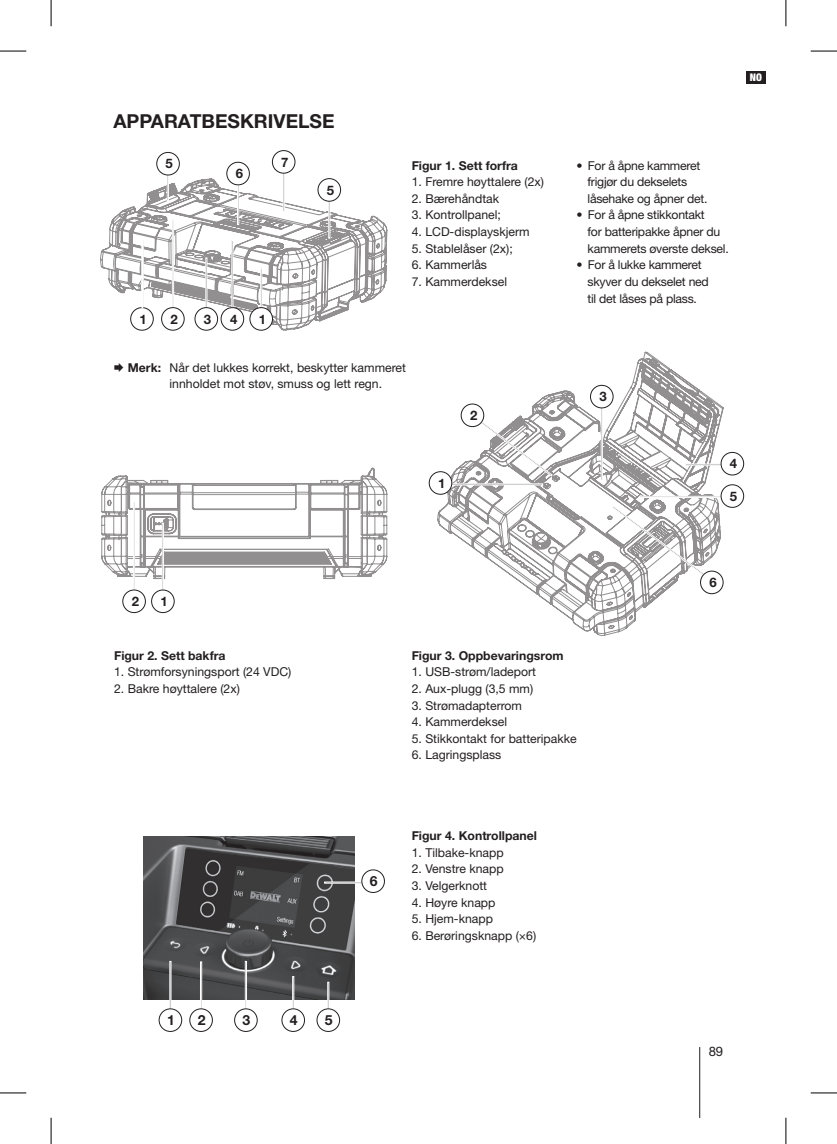
<style>
.page{position:relative;width:837px;height:1144px;background:#fff}
.page>*{position:absolute;margin:0;border:0;box-sizing:border-box;transform-origin:0 0}
.t1{font:700 19.25px "Helvetica Neue LT Std";color:#231f20}
.t2{font:700 14px "Helvetica Neue LT Std";color:#231f20}
.t3{font:700 13.12px "Helvetica Neue LT Std";color:#231f20}
.t4{font:13.12px "Helvetica Neue LT Std";color:#231f20}
.t5{font:12.25px/16.6px "Helvetica Neue LT Std";color:#231f20}
.t6{font:12.25px/16.6px "Helvetica Neue LT Std";letter-spacing:-.02em;color:#231f20}
.t7{font:700 12.25px "Helvetica Neue LT Std";color:#231f20}
.t8{font:900 condensed 11.38px "Helvetica Neue LT Std";color:#fff}
.s1{font-weight:700}
.s2{font-size:10.5px}
</style>
<div class="page">
<hr style="left:699px;top:1047px;width:1px;height:71px;background:#231f20">
<div style="left:746px;top:72px;width:19px;height:12px;background:#231f20"></div>
<svg style="left:437px;top:351px;width:286px;height:285px"></svg>
<img style="left:143px;top:836px;width:211px;height:163px">
<svg style="left:100px;top:179px;width:287px;height:151px"></svg>
<svg style="left:172px;top:218px;width:2px;height:89px"></svg>
<svg style="left:600px;top:408px;width:2px;height:73px"></svg>
<svg style="left:684px;top:463px;width:36px;height:3px"></svg>
<svg style="left:638px;top:496px;width:82px;height:2px"></svg>
<svg style="left:450px;top:420px;width:110px;height:69px"></svg>
<svg style="left:611px;top:505px;width:93px;height:71px"></svg>
<svg style="left:101px;top:468px;width:286px;height:123px"></svg>
<div style="left:151px;top:590px;width:23px;height:23px;border:1px solid #231f20;border-radius:50%"></div>
<div style="left:122px;top:590px;width:24px;height:23px;border:1px solid #231f20;border-radius:50%"></div>
<div style="left:161px;top:307px;width:23px;height:23px;border:1px solid #231f20;border-radius:50%"></div>
<svg style="left:205px;top:257px;width:2px;height:50px"></svg>
<svg style="left:260px;top:267px;width:2px;height:40px"></svg>
<svg style="left:231px;top:240px;width:2px;height:67px"></svg>
<svg style="left:237px;top:185px;width:2px;height:40px"></svg>
<svg style="left:328px;top:201px;width:2px;height:38px"></svg>
<svg style="left:282px;top:173px;width:3px;height:39px"></svg>
<svg style="left:167px;top:175px;width:2px;height:26px"></svg>
<div style="left:130px;top:307px;width:23px;height:23px;border:1px solid #231f20;border-radius:50%"></div>
<div style="left:195px;top:308px;width:22px;height:22px;background:#fff;border-radius:50%"></div>
<div style="left:195px;top:307px;width:23px;height:23px;border:1px solid #231f20;border-radius:50%"></div>
<div style="left:221px;top:308px;width:22px;height:22px;background:#fff;border-radius:50%"></div>
<div style="left:221px;top:307px;width:23px;height:23px;border:1px solid #231f20;border-radius:50%"></div>
<div style="left:250px;top:308px;width:22px;height:22px;background:#fff;border-radius:50%"></div>
<div style="left:249px;top:307px;width:23px;height:23px;border:1px solid #231f20;border-radius:50%"></div>
<div style="left:272px;top:150px;width:23px;height:23px;border:1px solid #231f20;border-radius:50%"></div>
<div style="left:227px;top:162px;width:22px;height:23px;background:#fff;border-radius:50%"></div>
<div style="left:226px;top:162px;width:23px;height:23px;border:1px solid #231f20;border-radius:50%"></div>
<div style="left:156px;top:152px;width:23px;height:23px;border:1px solid #231f20;border-radius:50%"></div>
<div style="left:318px;top:179px;width:22px;height:22px;background:#fff;border-radius:50%"></div>
<div style="left:318px;top:178px;width:23px;height:23px;border:1px solid #231f20;border-radius:50%"></div>
<div style="left:590px;top:385px;width:23px;height:23px;background:#fff;border-radius:50%"></div>
<div style="left:590px;top:385px;width:23px;height:23px;border:1px solid #231f20;border-radius:50%"></div>
<div style="left:429px;top:472px;width:22px;height:22px;background:#fff;border-radius:50%"></div>
<div style="left:429px;top:471px;width:23px;height:23px;border:1px solid #231f20;border-radius:50%"></div>
<div style="left:461px;top:404px;width:22px;height:23px;background:#fff;border-radius:50%"></div>
<div style="left:461px;top:404px;width:23px;height:23px;border:1px solid #231f20;border-radius:50%"></div>
<svg style="left:141px;top:240px;width:3px;height:68px"></svg>
<div style="left:720px;top:452px;width:23px;height:23px;background:#fff;border-radius:50%"></div>
<div style="left:720px;top:452px;width:23px;height:23px;border:1px solid #231f20;border-radius:50%"></div>
<div style="left:720px;top:485px;width:23px;height:22px;background:#fff;border-radius:50%"></div>
<div style="left:720px;top:484px;width:23px;height:24px;border:1px solid #231f20;border-radius:50%"></div>
<div style="left:700px;top:571px;width:23px;height:23px;background:#fff;border-radius:50%"></div>
<div style="left:700px;top:571px;width:23px;height:23px;border:1px solid #231f20;border-radius:50%"></div>
<svg style="left:327px;top:982px;width:2px;height:27px"></svg>
<svg style="left:292px;top:976px;width:2px;height:33px"></svg>
<svg style="left:245px;top:961px;width:2px;height:48px"></svg>
<svg style="left:200px;top:961px;width:2px;height:48px"></svg>
<svg style="left:169px;top:961px;width:2px;height:48px"></svg>
<svg style="left:324px;top:881px;width:37px;height:3px"></svg>
<div style="left:361px;top:870px;width:23px;height:23px;border:1px solid #231f20;border-radius:50%"></div>
<div style="left:317px;top:1009px;width:23px;height:23px;border:1px solid #231f20;border-radius:50%"></div>
<div style="left:281px;top:1009px;width:23px;height:23px;border:1px solid #231f20;border-radius:50%"></div>
<div style="left:234px;top:1009px;width:23px;height:23px;border:1px solid #231f20;border-radius:50%"></div>
<div style="left:189px;top:1009px;width:23px;height:23px;border:1px solid #231f20;border-radius:50%"></div>
<div style="left:159px;top:1009px;width:23px;height:23px;border:1px solid #231f20;border-radius:50%"></div>
<svg style="left:0;top:51px;width:26px;height:1px"></svg>
<svg style="left:810px;top:51px;width:26px;height:1px"></svg>
<svg style="left:0;top:1092px;width:26px;height:1px"></svg>
<svg style="left:810px;top:1092px;width:26px;height:1px"></svg>
<svg style="left:51px;top:0;width:1px;height:26px"></svg>
<svg style="left:51px;top:1118px;width:1px;height:26px"></svg>
<svg style="left:785px;top:0;width:1px;height:26px"></svg>
<svg style="left:785px;top:1118px;width:1px;height:26px"></svg>
<h1 class="t1" style="left:113px;top:109px;width:223px">APPARATBESKRIVELSE</h1>
<p class="t3" style="left:166px;top:156px;width:9px">5</p>
<p class="t3" style="left:236px;top:165px;width:9px">6</p>
<p class="t3" style="left:281px;top:154px;width:9px">7</p>
<p class="t3" style="left:327px;top:182px;width:9px">5</p>
<p class="t3" style="left:139px;top:311px;width:9px">1</p>
<p class="t3" style="left:170px;top:311px;width:9px">2</p>
<p class="t3" style="left:204px;top:311px;width:9px">3</p>
<p class="t3" style="left:230px;top:311px;width:9px">4</p>
<p class="t3" style="left:259px;top:311px;width:9px">1</p>
<p class="t7" style="left:411px;top:158px;width:108px">Figur 1. Sett forfra</p>
<p class="t5" style="left:411px;top:173px;width:134px">1. Fremre høyttalere (2x)</p>
<p class="t5" style="left:411px;top:190px;width:89px">2. Bærehåndtak</p>
<p class="t5" style="left:411px;top:207px;width:91px">3. Kontrollpanel;</p>
<p class="t5" style="left:411px;top:223px;width:119px">4. LCD-displayskjerm</p>
<p class="t5" style="left:411px;top:240px;width:102px">5. Stablelåser (2x);</p>
<p class="t5" style="left:411px;top:256px;width:77px">6. Kammerlås</p>
<p class="t5" style="left:411px;top:273px;width:97px">7. Kammerdeksel</p>
<p class="t5" style="left:169px;top:359px;width:238px;text-indent:-42px"><span class="s1">Merk:</span> Når det lukkes korrekt, beskytter kammeret innholdet mot støv, smuss og lett regn.</p>
<p class="t3" style="left:438px;top:475px;width:9px">1</p>
<p class="t3" style="left:470px;top:407px;width:9px">2</p>
<p class="t8" style="left:749px;top:71px;width:14px">EN<span class="s2">NO</span></p>
<p class="t6" style="left:587px;top:157px;width:121px;text-indent:-11px">• For å åpne kammeret frigjør du dekselets låsehake og åpner det.</p>
<p class="t6" style="left:587px;top:207px;width:143px;text-indent:-11px">• For å åpne stikkontakt<br>for batteripakke åpner du kammerets øverste deksel.</p>
<p class="t6" style="left:587px;top:256px;width:123px;text-indent:-11px">• For å lukke kammeret skyver du dekselet ned til det låses på plass.</p>
<p class="t3" style="left:599px;top:388px;width:9px">3</p>
<p class="t3" style="left:729px;top:456px;width:9px">4</p>
<p class="t3" style="left:729px;top:488px;width:9px">5</p>
<p class="t3" style="left:132px;top:593px;width:9px">2</p>
<p class="t3" style="left:160px;top:593px;width:9px">1</p>
<p class="t7" style="left:114px;top:648px;width:113px">Figur 2. Sett bakfra</p>
<p class="t5" style="left:114px;top:663px;width:179px">1. Strømforsyningsport (24 VDC)</p>
<p class="t5" style="left:114px;top:680px;width:127px">2. Bakre høyttalere (2x)</p>
<p class="t2" style="left:167px;top:1011px;width:9px">1</p>
<p class="t2" style="left:198px;top:1011px;width:9px">2</p>
<p class="t2" style="left:242px;top:1011px;width:9px">3</p>
<p class="t2" style="left:290px;top:1011px;width:9px">4</p>
<p class="t2" style="left:325px;top:1011px;width:9px">5</p>
<p class="t2" style="left:369px;top:872px;width:9px">6</p>
<p class="t7" style="left:411px;top:648px;width:153px">Figur 3. Oppbevaringsrom</p>
<p class="t5" style="left:411px;top:663px;width:126px">1. USB-strøm/ladeport</p>
<p class="t5" style="left:411px;top:680px;width:123px">2. Aux-plugg (3,5 mm)</p>
<p class="t5" style="left:411px;top:697px;width:112px">3. Strømadapterrom</p>
<p class="t5" style="left:411px;top:713px;width:97px">4. Kammerdeksel</p>
<p class="t5" style="left:411px;top:730px;width:166px">5. Stikkontakt for batteripakke</p>
<p class="t5" style="left:411px;top:747px;width:91px">6. Lagringsplass</p>
<p class="t7" style="left:411px;top:828px;width:127px">Figur 4. Kontrollpanel</p>
<p class="t5" style="left:411px;top:844px;width:93px">1. Tilbake-knapp</p>
<p class="t5" style="left:411px;top:860px;width:93px">2. Venstre knapp</p>
<p class="t5" style="left:411px;top:877px;width:77px">3. Velgerknott</p>
<p class="t5" style="left:411px;top:894px;width:85px">4. Høyre knapp</p>
<p class="t5" style="left:411px;top:910px;width:83px">5. Hjem-knapp</p>
<p class="t5" style="left:411px;top:927px;width:126px">6. Berøringsknapp (×6)</p>
<p class="t3" style="left:709px;top:574px;width:9px">6</p>
<p class="t4" style="left:708px;top:1044px;width:16px">89</p>
</div>
